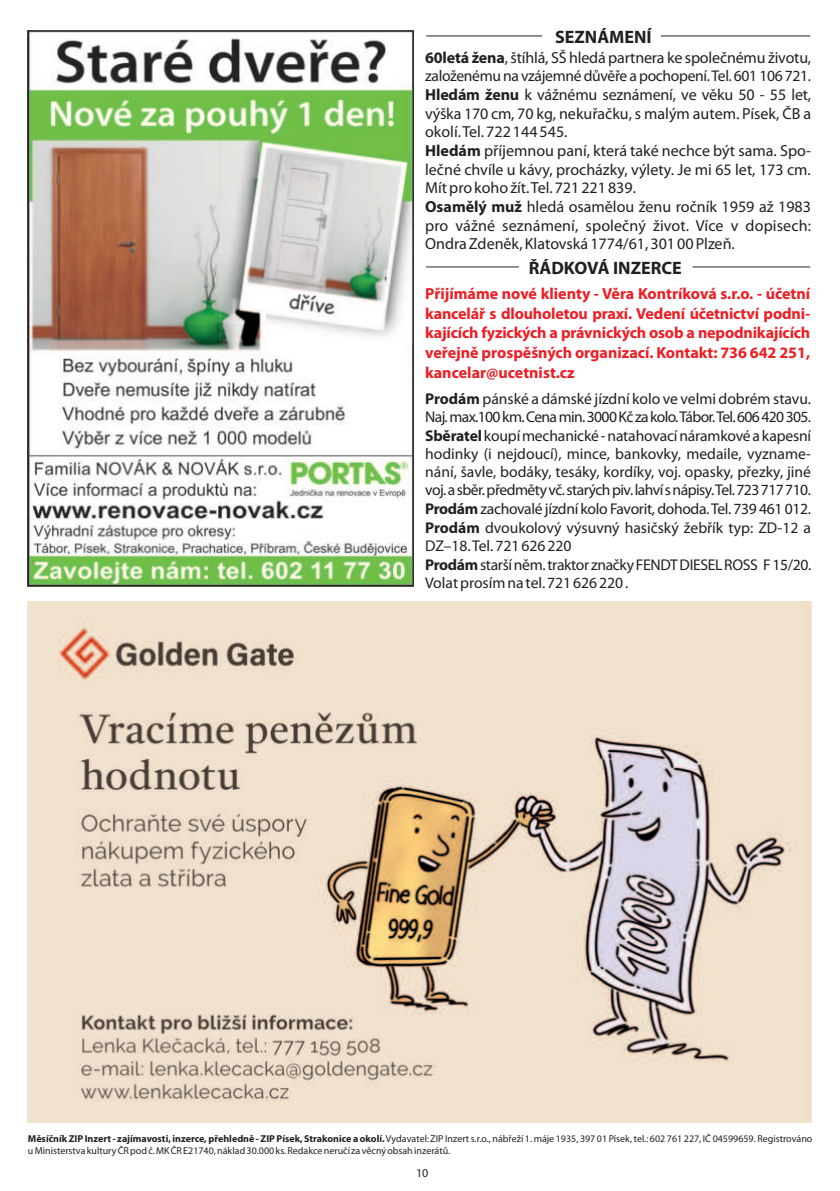
<style>
.page{position:relative;width:840px;height:1191px;background:#fff}
.page>*{position:absolute;margin:0;border:0;box-sizing:border-box;transform-origin:0 0}
.t1{font:700 18px "Myriad Pro";color:#231f20}
.t2{font:16px/18px "Myriad Pro";color:#231f20;text-align:justify}
.t3{font:700 16px/19.8px "Myriad Pro";color:#ee1d23;text-align:justify}
.t4{font:15.6px/17.8px "Myriad Pro";letter-spacing:-.02em;color:#231f20}
.t5{font:15.6px "Myriad Pro";color:#231f20}
.t6{font:12px "Myriad Pro";color:#231f20}
.t7{font:10px/12px "Myriad Pro";color:#231f20}
.s1{font-weight:700}
</style>
<div class="page">
<img style="left:28px;top:601px;width:782px;height:521px">
<img style="left:28px;top:31px;width:385px;height:555px">
<hr style="left:426px;top:36px;width:115px;height:1px;background:#231f20">
<hr style="left:660px;top:36px;width:149px;height:1px;background:#231f20">
<hr style="left:426px;top:267px;width:92px;height:1px;background:#231f20">
<hr style="left:692px;top:267px;width:117px;height:1px;background:#231f20">
<p class="t1" style="left:555px;top:26px;width:98px">SEZNÁMENÍ</p>
<p class="t2" style="left:425px;top:48px;width:387px"><span class="s1">60letá žena</span>, štíhlá, SŠ hledá partnera ke společnému životu,</p>
<p class="t4" style="left:425px;top:66px;width:387px">založenému na vzájemné důvěře a pochopení. Tel. 601 106 721.</p>
<p class="t2" style="left:425px;top:86px;width:387px"><span class="s1">Hledám ženu</span> k vážnému seznámení, ve věku 50 - 55 let, výška 170 cm, 70 kg, nekuřačku, s malým autem. Písek, ČB a okolí. Tel. 722 144 545.</p>
<p class="t2" style="left:425px;top:142px;width:387px"><span class="s1">Hledám</span> příjemnou paní, která také nechce být sama. Spo&shy;lečné chvíle u kávy, procházky, výlety. Je mi 65 let, 173 cm.<br>Mít pro koho žít. Tel. 721 221 839.</p>
<p class="t2" style="left:425px;top:198px;width:387px"><span class="s1">Osamělý muž</span> hledá osamělou ženu ročník 1959 až 1983 pro vážné seznámení, společný život. Více v dopisech:<br>Ondra Zdeněk, Klatovská 1774/61, 301 00 Plzeň.</p>
<p class="t1" style="left:528px;top:256px;width:154px">ŘÁDKOVÁ INZERCE</p>
<p class="t3" style="left:425px;top:283px;width:386px">Přijímáme nové klienty - Věra Kontríková s.r.o. - účetní kancelář s dlouholetou praxí. Vedení účetnictví podni&shy;kajících fyzických a právnických osob a nepodnikajících veřejně prospěšných organizací. Kontakt: 736 642 251, kancelar@ucetnist.cz</p>
<p class="t4" style="left:425px;top:389px;width:387px"><span class="s1">Prodám</span> pánské a dámské jízdní kolo ve velmi dobrém stavu.<br>Naj. max.100 km. Cena min. 3000 Kč za kolo. Tábor. Tel. 606 420 305.</p>
<p class="t4" style="left:425px;top:427px;width:387px;text-align:justify"><span class="s1">Sběratel</span> koupí mechanické - natahovací náramkové a kapesní hodinky (i nejdoucí), mince, bankovky, medaile, vyzname&shy;nání, šavle, bodáky, tesáky, kordíky, voj. opasky, přezky, jiné voj. a sběr. předměty vč. starých piv. lahví s nápisy. Tel. 723 717 710.</p>
<p class="t4" style="left:425px;top:499px;width:387px;line-height:19.4px"><span class="s1">Prodám</span> zachovalé jízdní kolo Favorit, dohoda. Tel. 739 461 012.<br><span class="s1">Prodám</span> dvoukolový výsuvný hasičský žebřík typ: ZD-12 a</p>
<p class="t4" style="left:425px;top:536px;width:387px;line-height:19.4px">DZ–18. Tel. 721 626 220<br><span class="s1">Prodám</span> starší něm. traktor značky FENDT DIESEL ROSS F 15/20.</p>
<p class="t5" style="left:425px;top:573px;width:205px">Volat prosím na tel. 721 626 220 .</p>
<p class="t7" style="left:28px;top:1132px;width:785px"><span class="s1">Měsíčník ZIP Inzert - zajímavosti, inzerce, přehledně - ZIP Písek, Strakonice a okolí.</span> Vydavatel: ZIP Inzert s.r.o., nábřeží 1. máje 1935, 397 01 Písek, tel.: 602 761 227, IČ 04599659. Registrováno u Ministerstva kultury ČR pod č. MK ČR E21740, náklad 30.000 ks. Redakce neručí za věcný obsah inzerátů.</p>
<p class="t6" style="left:416px;top:1165px;width:14px">10</p>
</div>
